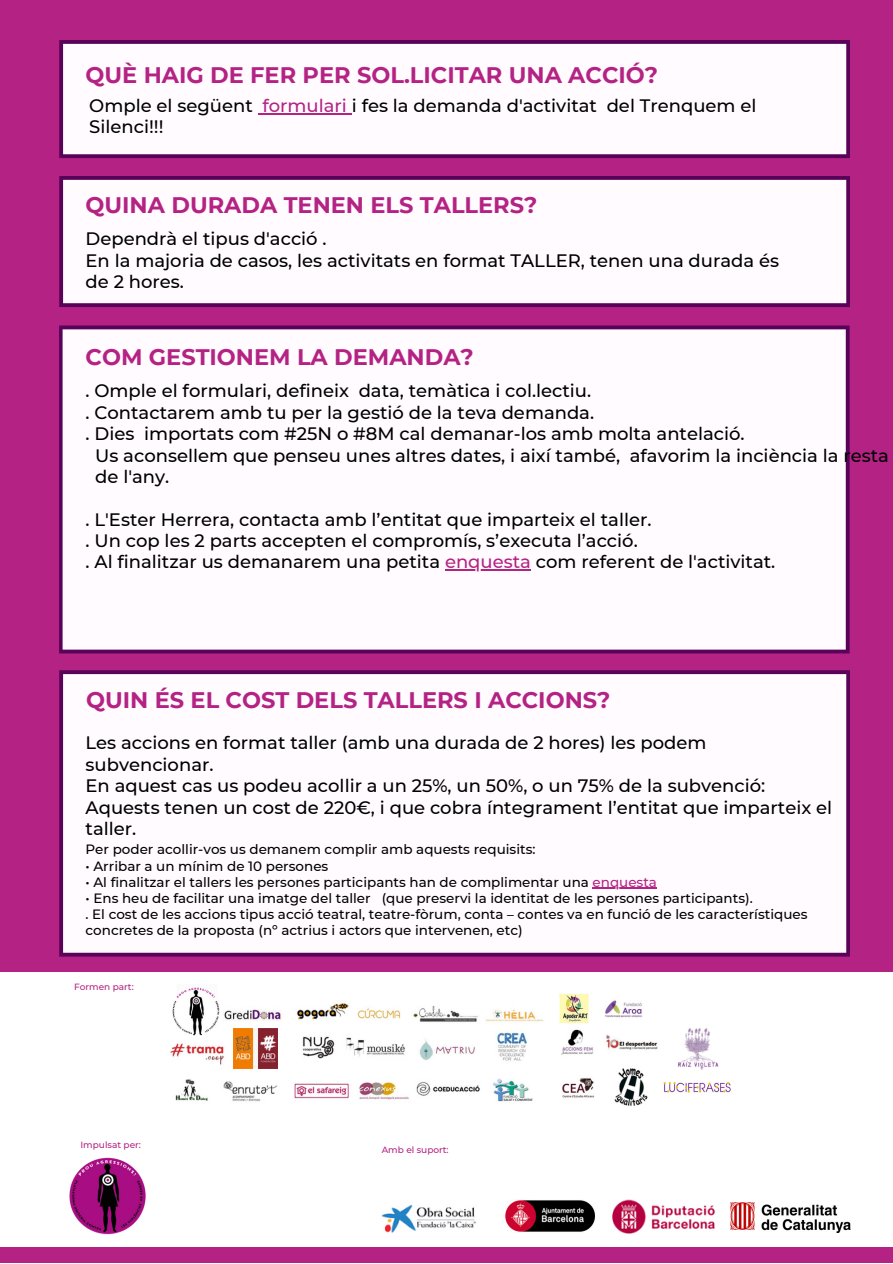
<style>
.page{position:relative;width:893px;height:1264px;background:#fff}
.page>*{position:absolute;margin:0;border:0;box-sizing:border-box;transform-origin:0 0}
.t1{font:700 22.5px "Montserrat";color:#b42384}
.t2{font:500 18px/21.3px "Montserrat";color:#000}
.t3{font:500 13.5px/16px "Montserrat";color:#000}
.t4{font:500 9px "Montserrat";color:#b42384}
.s1{color:#b42384}
</style>
<div class="page">
<div style="left:0;top:0;width:892px;height:1262px;background:#b42384"></div>
<svg style="left:59px;top:40px;width:790px;height:118px;background:#f2e8f2"></svg>
<div style="left:0;top:971px;width:892px;height:274px;background:#fff"></div>
<img style="left:69px;top:1157px;width:77px;height:78px">
<img style="left:505px;top:1200px;width:90px;height:32px">
<div style="left:59px;top:325px;width:790px;height:328px;background:#fffbff"></div>
<div style="left:59px;top:670px;width:790px;height:286px;background:#fffbff"></div>
<div style="left:59px;top:176px;width:790px;height:131px;background:#fffbff"></div>
<img style="left:381px;top:1204px;width:95px;height:29px">
<img style="left:612px;top:1199px;width:103px;height:35px">
<img style="left:730px;top:1202px;width:120px;height:30px">
<img style="left:294px;top:1003px;width:250px;height:99px">
<img style="left:170px;top:1009px;width:112px;height:93px">
<img style="left:562px;top:1078px;width:33px;height:20px">
<img style="left:559px;top:993px;width:83px;height:31px">
<img style="left:561px;top:1029px;width:97px;height:26px">
<img style="left:170px;top:987px;width:50px;height:49px">
<img style="left:234px;top:1028px;width:44px;height:40px">
<img style="left:614px;top:1068px;width:34px;height:38px">
<img style="left:663px;top:1081px;width:68px;height:12px">
<img style="left:678px;top:1028px;width:41px;height:42px">
<hr style="left:262px;top:113px;width:90px;height:1px;background:#b42384">
<hr style="left:592px;top:887px;width:65px;height:1px;background:#b42384">
<hr style="left:445px;top:569px;width:86px;height:1px;background:#b42384">
<p class="t1" style="left:86px;top:61px;width:574px">QUÈ HAIG DE FER PER SOL.LICITAR UNA ACCIÓ?</p>
<p class="t2" style="left:89px;top:95px;width:668px">Omple el següent <span class="s1">formulari</span> i fes la demanda d'activitat del Trenquem el<br>Silenci!!!</p>
<p class="t1" style="left:86px;top:191px;width:453px">QUINA DURADA TENEN ELS TALLERS?</p>
<p class="t2" style="left:86px;top:228px;width:695px">Dependrà el tipus d'acció .<br>En la majoria de casos, les activitats en format TALLER, tenen una durada és de 2 hores.</p>
<p class="t1" style="left:86px;top:343px;width:390px">COM GESTIONEM LA DEMANDA?</p>
<p class="t2" style="left:86px;top:380px;width:507px">. Omple el formulari, defineix data, temàtica i col.lectiu.</p>
<p class="t2" style="left:86px;top:401px;width:510px">. Contactarem amb tu per la gestió de la teva demanda.</p>
<p class="t2" style="left:86px;top:423px;width:660px">. Dies importats com #25N o #8M cal demanar-los amb molta antelació.</p>
<p class="t2" style="left:95px;top:444px;width:795px">Us aconsellem que penseu unes altres dates, i així també, afavorim la inciència la resta</p>
<p class="t2" style="left:95px;top:466px;width:76px">de l'any.</p>
<p class="t2" style="left:86px;top:508px;width:691px">. L'Ester Herrera, contacta amb l’entitat que imparteix el taller.<br>. Un cop les 2 parts accepten el compromís, s’executa l’acció.<br>. Al finalitzar us demanarem una petita <span class="s1">enquesta</span> com referent de l'activitat.</p>
<p class="t1" style="left:86px;top:686px;width:525px">QUIN ÉS EL COST DELS TALLERS I ACCIONS?</p>
<p class="t2" style="left:86px;top:732px;width:748px">Les accions en format taller (amb una durada de 2 hores) les podem subvencionar.<br>En aquest cas us podeu acollir a un 25%, un 50%, o un 75% de la subvenció:<br>Aquests tenen un cost de 220€, i que cobra íntegrament l’entitat que imparteix el taller.</p>
<p class="t3" style="left:86px;top:841px;width:451px">Per poder acollir-vos us demanem complir amb aquests requisits:</p>
<p class="t3" style="left:86px;top:857px;width:244px">• Arribar a un mínim de 10 persones</p>
<p class="t3" style="left:86px;top:873px;width:573px">• Al finalitzar el tallers les persones participants han de complimentar una <span class="s1">enquesta</span></p>
<p class="t3" style="left:86px;top:889px;width:723px">• Ens heu de facilitar una imatge del taller (que preservi la identitat de les persones participants).<br>. El cost de les accions tipus acció teatral, teatre-fòrum, conta – contes va en funció de les característiques concretes de la proposta (nº actrius i actors que intervenen, etc)</p>
<p class="t4" style="left:74px;top:980px;width:61px">Formen part:</p>
<p class="t4" style="left:80px;top:1138px;width:62px">Impulsat per:</p>
<p class="t4" style="left:381px;top:1144px;width:68px">Amb el suport:</p>
</div>
